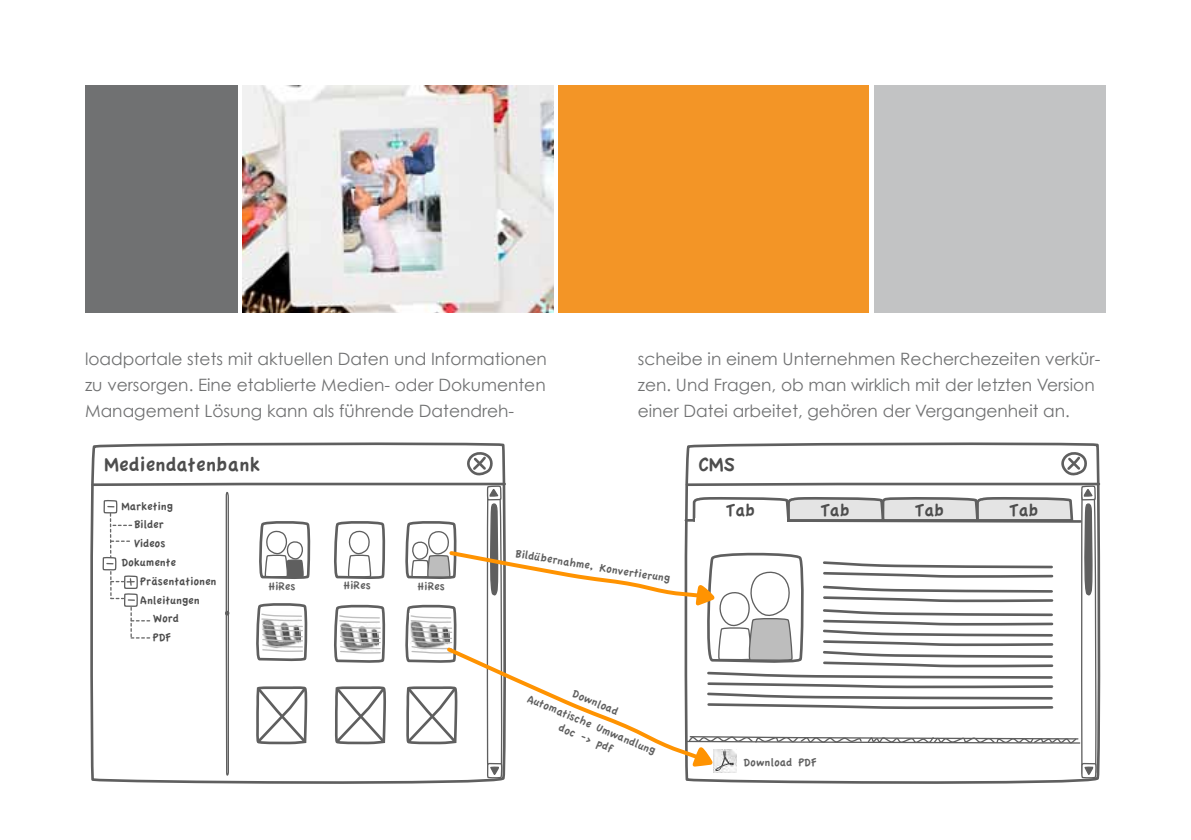
<style>
.page{position:relative;width:1191px;height:840px;background:#fff}
.page>*{position:absolute;margin:0;border:0;box-sizing:border-box;transform-origin:0 0}
.t1{font:21.2px "Apple Casual";color:#4d4d4d}
.t2{font:18.4px "Apple Casual";color:#4d4d4d}
.t3{font:17px/26px "Century Gothic";color:#707172;text-align:justify}
.t4{font:11.8px/14.4px "Apple Casual";color:#606060;text-align:center}
.t5{font:11.8px "Apple Casual";color:#4d4d4d}
</style>
<div class="page">
<div style="left:85px;top:85px;width:152px;height:227px;background:#707172"></div>
<div style="left:559px;top:85px;width:310px;height:227px;background:#f39526"></div>
<div style="left:874px;top:85px;width:232px;height:227px;background:#c2c3c4"></div>
<img style="left:243px;top:85px;width:310px;height:227px">
<svg style="left:91px;top:442px;width:414px;height:342px"></svg>
<svg style="left:685px;top:442px;width:415px;height:342px"></svg>
<svg style="left:90px;top:452px;width:1011px;height:327px"></svg>
<p class="t3" style="left:85px;top:345px;width:463px">loadportale stets mit aktuellen Daten und Informationen zu versorgen. Eine etablierte Medien- oder Dokumenten Management Lösung kann als führende Datendreh-</p>
<p class="t3" style="left:638px;top:345px;width:464px;text-align:left">scheibe in einem Unternehmen Recherchezeiten verkür&shy;zen. Und Fragen, ob man wirklich mit der letzten Version einer Datei arbeitet, gehören der Vergangenheit an.</p>
<p class="t1" style="left:104px;top:453px;width:158px">Mediendatenbank</p>
<p class="t5" style="left:121px;top:500px;width:53px">Marketing</p>
<p class="t5" style="left:134px;top:518px;width:31px">Bilder</p>
<p class="t5" style="left:134px;top:537px;width:33px">Videos</p>
<p class="t5" style="left:121px;top:556px;width:56px">Dokumente</p>
<p class="t5" style="left:140px;top:575px;width:78px">Präsentationen</p>
<p class="t5" style="left:140px;top:593px;width:61px">Anleitungen</p>
<p class="t5" style="left:153px;top:612px;width:27px">Word</p>
<p class="t5" style="left:153px;top:631px;width:19px">PDF</p>
<p class="t1" style="left:698px;top:453px;width:38px">CMS</p>
<p class="t2" style="left:726px;top:501px;width:31px">Tab</p>
<p class="t2" style="left:820px;top:501px;width:31px">Tab</p>
<p class="t2" style="left:914px;top:501px;width:31px">Tab</p>
<p class="t2" style="left:1009px;top:501px;width:31px">Tab</p>
<p class="t4" style="left:516px;top:546px;width:158px;rotate:9deg">Bildübernahme, Konvertierung</p>
<p class="t4" style="left:268px;top:578px;width:29px">HiRes</p>
<p class="t4" style="left:343px;top:578px;width:29px">HiRes</p>
<p class="t4" style="left:417px;top:578px;width:29px">HiRes</p>
<p class="t4" style="left:576px;top:686px;width:50px;rotate:23deg">Download</p>
<p class="t4" style="left:531px;top:691px;width:139px;rotate:23deg">Automatische Umwandlung doc -&gt; pdf</p>
<p class="t4" style="left:743px;top:754px;width:74px">Download PDF</p>
</div>
